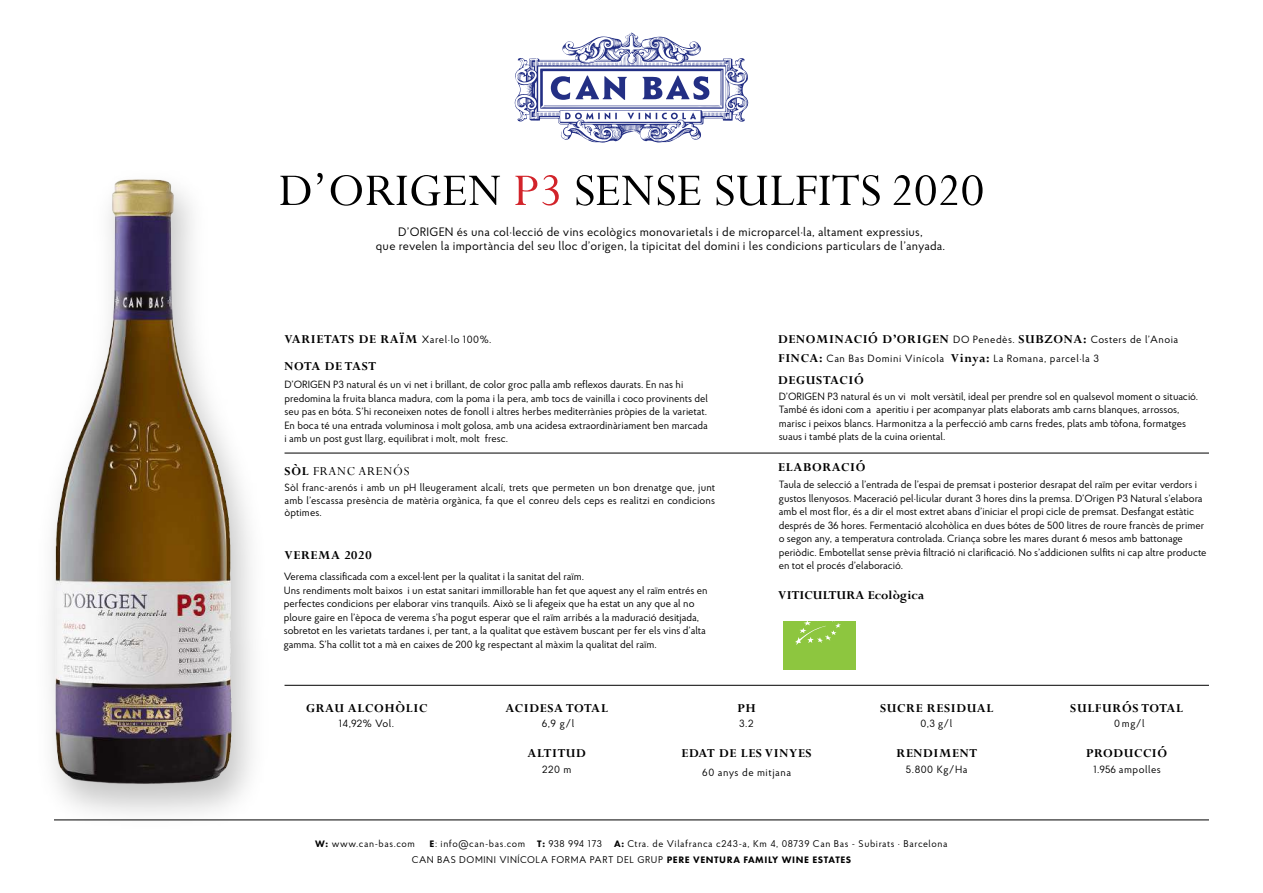
<style>
.page{position:relative;width:1263px;height:893px;background:#fff}
.page>*{position:absolute;margin:0;border:0;box-sizing:border-box;transform-origin:0 0}
.t1{font:51px "Perpetua";color:#000}
.t2{font:700 13.5px/26.7px "Perpetua";letter-spacing:.05em;color:#000}
.t3{font:700 13.5px "Perpetua";letter-spacing:.01em;color:#000}
.t4{font:13.5px "Perpetua";letter-spacing:.05em;color:#000}
.t5{font:12.15px/14.5px "Proba Pro";letter-spacing:.02em;color:#000;text-align:center}
.t6{font:10.5px/13.5px "Proba Pro";color:#000}
.t7{font:10.5px "Proba Pro";letter-spacing:.05em;color:#000}
.t8{font:9.75px/16.5px "Proba Pro";letter-spacing:.06em;color:#000}
.s1{color:#d2232a}
.s2{font-family:"Proba Pro";font-weight:400;font-size:10.5px}
.s3{font-weight:700}
.s4{font-family:"Perpetua";font-weight:700;font-size:13.5px}
.s5{font-family:"Futura PT";font-weight:800}
</style>
<div class="page">
<div style="left:783px;top:621px;width:73px;height:49px;background:#8dc63f"></div>
<svg style="left:795px;top:621px;width:46px;height:24px"></svg>
<svg style="left:515px;top:33px;width:233px;height:110px"></svg>
<hr style="left:284px;top:453px;width:925px;height:1px;background:#000">
<hr style="left:284px;top:685px;width:925px;height:1px;background:#000">
<hr style="left:54px;top:820px;width:1155px;height:1px;background:#000">
<img style="left:54px;top:807px;width:226px;height:14px">
<img style="left:50px;top:179px;width:202px;height:628px">
<h1 class="t1" style="left:279px;top:158px;width:707px">D’ORIGEN <span class="s1">P3</span> SENSE SULFITS 2020</h1>
<p class="t5" style="left:376px;top:224px;width:571px">D’ORIGEN és una col·lecció de vins ecològics monovarietals i de microparcel·la, altament expressius,<br>que revelen la importància del seu lloc d’origen, la tipicitat del domini i les condicions particulars de l’anyada.</p>
<p class="t2" style="left:284px;top:326px;width:208px">VARIETATS DE RAÏM <span class="s2">Xarel·lo 100%.<br></span>NOTA DE TAST</p>
<p class="t6" style="left:284px;top:377px;width:425px">D’ORIGEN P3 natural és un vi net i brillant, de color groc palla amb reflexos daurats. En nas hi predomina la fruita blanca madura, com la poma i la pera, amb tocs de vainilla i coco provinents del seu pas en bóta. S’hi reconeixen notes de fonoll i altres herbes mediterrànies pròpies de la varietat.<br>En boca té una entrada voluminosa i molt golosa, amb una acidesa extraordinàriament ben marcada i amb un post gust llarg, equilibrat i molt, molt fresc.</p>
<p class="t4" style="left:284px;top:463px;width:126px"><span class="s3">SÒL</span> FRANC ARENÓS</p>
<p class="t6" style="left:284px;top:481px;width:432px;line-height:12.6px;text-align:justify">Sòl franc-arenós i amb un pH lleugerament alcalí, trets que permeten un bon drenatge que, junt amb l’escassa presència de matèria orgànica, fa que el conreu dels ceps es realitzi en condicions òptimes.</p>
<p class="t2" style="left:284px;top:541px;width:89px">VEREMA 2020</p>
<p class="t6" style="left:284px;top:569px;width:425px">Verema classificada com a excel·lent per la qualitat i la sanitat del raïm.<br>Uns rendiments molt baixos i un estat sanitari immillorable han fet que aquest any el raïm entrés en perfectes condicions per elaborar vins tranquils. Això se li afegeix que ha estat un any que al no ploure gaire en l’època de verema s’ha pogut esperar que el raïm arribés a la maduració desitjada, sobretot en les varietats tardanes i, per tant, a la qualitat que estàvem buscant per fer els vins d’alta gamma. S’ha collit tot a mà en caixes de 200 kg respectant al màxim la qualitat del raïm.</p>
<p class="t2" style="left:778px;top:326px;width:402px">DENOMINACIÓ D’ORIGEN <span class="s2">DO Penedès.</span> SUBZONA: <span class="s2">Costers de l’Anoia</span></p>
<p class="t7" style="left:778px;top:352px;width:322px"><span class="s4">FINCA:</span> Can Bas Domini Vinícola <span class="s4">Vinya:</span> La Romana, parcel·la 3</p>
<p class="t2" style="left:778px;top:367px;width:87px">DEGUSTACIÓ</p>
<p class="t6" style="left:779px;top:389px;width:421px">D’ORIGEN P3 natural és un vi molt versàtil, ideal per prendre sol en qualsevol moment o situació.<br>També és idoni com a aperitiu i per acompanyar plats elaborats amb carns blanques, arrossos, marisc i peixos blancs. Harmonitza a la perfecció amb carns fredes, plats amb tòfona, formatges suaus i també plats de la cuina oriental.</p>
<p class="t2" style="left:778px;top:454px;width:89px">ELABORACIÓ</p>
<p class="t6" style="left:779px;top:477px;width:429px">Taula de selecció a l’entrada de l’espai de premsat i posterior desrapat del raïm per evitar verdors i gustos llenyosos. Maceració pel·licular durant 3 hores dins la premsa. D’Origen P3 Natural s’elabora amb el most flor, és a dir el most extret abans d’iniciar el propi cicle de premsat. Desfangat estàtic després de 36 hores. Fermentació alcohòlica en dues bótes de 500 litres de roure francès de primer o segon any, a temperatura controlada. Criança sobre les mares durant 6 mesos amb battonage periòdic. Embotellat sense prèvia filtració ni clarificació. No s’addicionen sulfits ni cap altre producte en tot el procés d’elaboració.</p>
<p class="t3" style="left:778px;top:587px;width:147px">VITICULTURA Ecològica</p>
<p class="t2" style="left:306px;top:694px;width:123px">GRAU ALCOHÒLIC</p>
<p class="t6" style="left:339px;top:716px;width:57px">14,92% Vol.</p>
<p class="t2" style="left:506px;top:694px;width:104px">ACIDESA TOTAL</p>
<p class="t6" style="left:542px;top:716px;width:34px">6,9 g/l</p>
<p class="t2" style="left:527px;top:739px;width:60px">ALTITUD</p>
<p class="t6" style="left:542px;top:762px;width:31px">220 m</p>
<p class="t2" style="left:737px;top:694px;width:20px">PH</p>
<p class="t6" style="left:739px;top:716px;width:16px">3.2</p>
<p class="t2" style="left:682px;top:739px;width:132px">EDAT DE LES VINYES</p>
<p class="t7" style="left:702px;top:766px;width:90px">60 anys de mitjana</p>
<p class="t2" style="left:880px;top:694px;width:115px">SUCRE RESIDUAL</p>
<p class="t6" style="left:920px;top:716px;width:33px">0,3 g/l</p>
<p class="t2" style="left:896px;top:739px;width:82px">RENDIMENT</p>
<p class="t6" style="left:906px;top:762px;width:63px">5.800 Kg/Ha</p>
<p class="t8" style="left:315px;top:835px;width:101px"><span class="s5">W:</span> www.can-bas.com</p>
<p class="t8" style="left:412px;top:835px;width:537px;text-indent:18px"><span class="s5">E</span>: info@can-bas.com <span class="s5">T:</span> 938 994 173 <span class="s5">A:</span> Ctra. de Vilafranca c243-a, Km 4, 08739 Can Bas - Subirats · Barcelona<br>CAN BAS DOMINI VINÍCOLA FORMA PART DEL GRUP <span class="s5">PERE VENTURA FAMILY WINE ESTATES</span></p>
<p class="t2" style="left:1070px;top:694px;width:114px">SULFURÓS TOTAL</p>
<p class="t6" style="left:1114px;top:716px;width:32px">0 mg/l</p>
<p class="t2" style="left:1086px;top:739px;width:83px">PRODUCCIÓ</p>
<p class="t7" style="left:1093px;top:762px;width:69px">1.956 ampolles</p>
</div>
